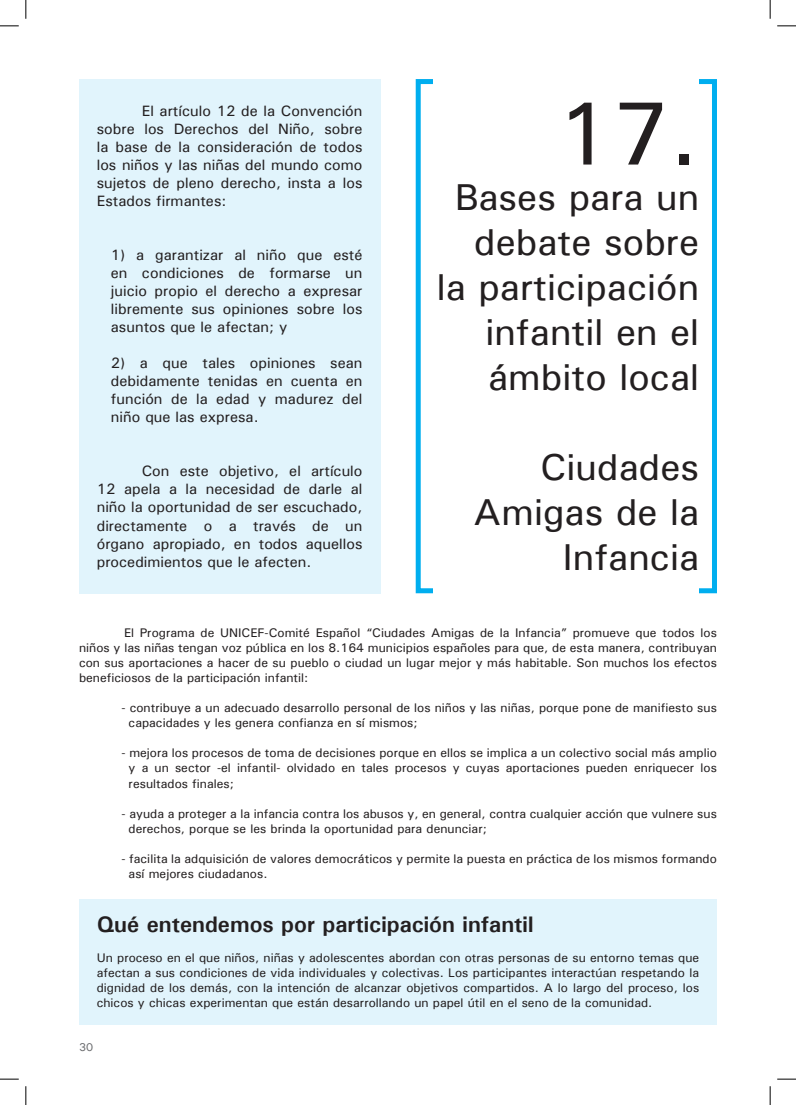
<style>
.page{position:relative;width:796px;height:1105px;background:#fff}
.page>*{position:absolute;margin:0;border:0;box-sizing:border-box;transform-origin:0 0}
.t1{font:90px "Univers";color:#231f20}
.t2{font:37.5px/45px "Univers";color:#231f20;text-align:right}
.t3{font:700 22.5px "Univers";color:#231f20}
.t4{font:15px/18px "Univers";color:#231f20;text-align:justify}
.t5{font:12.5px/15px "Univers";color:#231f20;text-align:justify}
.t6{font:11.25px "Univers";color:#6c6d70}
</style>
<div class="page">
<div style="left:79px;top:79px;width:301px;height:514px;background:#e1f4fc"></div>
<div style="left:79px;top:898px;width:638px;height:126px;background:#e1f4fc"></div>
<div style="left:416px;top:79px;width:301px;height:514px;border:5px solid #00aeef"></div>
<div style="left:433px;top:79px;width:266px;height:514px;background:#fff"></div>
<svg style="left:0;top:25px;width:19px;height:2px"></svg>
<svg style="left:777px;top:25px;width:19px;height:2px"></svg>
<svg style="left:0;top:1078px;width:19px;height:1px"></svg>
<svg style="left:777px;top:1078px;width:19px;height:1px"></svg>
<svg style="left:25px;top:0;width:2px;height:19px"></svg>
<svg style="left:25px;top:1086px;width:2px;height:18px"></svg>
<svg style="left:769px;top:0;width:2px;height:19px"></svg>
<svg style="left:769px;top:1086px;width:2px;height:18px"></svg>
<p class="t4" style="left:97px;top:102px;width:267px;text-indent:45px">El artículo 12 de la Convención sobre los Derechos del Niño, sobre la base de la consideración de todos los niños y las niñas del mundo como sujetos de pleno derecho, insta a los Estados firmantes:</p>
<p class="t4" style="left:111px;top:246px;width:253px">1) a garantizar al niño que esté en condiciones de formarse un juicio propio el derecho a expresar libremente sus opiniones sobre los asuntos que le afectan; y</p>
<p class="t4" style="left:111px;top:354px;width:253px">2) a que tales opiniones sean debidamente tenidas en cuenta en función de la edad y madurez del niño que las expresa.</p>
<p class="t4" style="left:97px;top:462px;width:267px;text-indent:45px">Con este objetivo, el artículo 12 apela a la necesidad de darle al niño la oportunidad de ser escuchado, directamente o a través de un órgano apropiado, en todos aquellos procedimientos que le afecten.</p>
<h1 class="t1" style="left:556px;top:77px;width:145px">17.</h1>
<h2 class="t2" style="left:437px;top:173px;width:264px">Bases para un debate sobre la participación infantil en el ámbito local</h2>
<h2 class="t2" style="left:473px;top:443px;width:227px">Ciudades<br>Amigas de la<br>Infancia</h2>
<p class="t5" style="left:79px;top:625px;width:639px;text-indent:45px">El Programa de UNICEF-Comité Español “Ciudades Amigas de la Infancia” promueve que todos los niños y las niñas tengan voz pública en los 8.164 municipios españoles para que, de esta manera, contribuyan con sus aportaciones a hacer de su pueblo o ciudad un lugar mejor y más habitable. Son muchos los efectos beneficiosos de la participación infantil:</p>
<p class="t5" style="left:129px;top:700px;width:590px;text-indent:-7px">- contribuye a un adecuado desarrollo personal de los niños y las niñas, porque pone de manifiesto sus capacidades y les genera confianza en sí mismos;</p>
<p class="t5" style="left:129px;top:745px;width:590px;text-indent:-7px">- mejora los procesos de toma de decisiones porque en ellos se implica a un colectivo social más amplio y a un sector -el infantil- olvidado en tales procesos y cuyas aportaciones pueden enriquecer los resultados finales;</p>
<p class="t5" style="left:129px;top:805px;width:590px;text-indent:-7px">- ayuda a proteger a la infancia contra los abusos y, en general, contra cualquier acción que vulnere sus derechos, porque se les brinda la oportunidad para denunciar;</p>
<p class="t5" style="left:129px;top:850px;width:590px;text-indent:-7px">- facilita la adquisición de valores democráticos y permite la puesta en práctica de los mismos formando así mejores ciudadanos.</p>
<h3 class="t3" style="left:97px;top:910px;width:438px">Qué entendemos por participación infantil</h3>
<p class="t5" style="left:97px;top:950px;width:604px">Un proceso en el que niños, niñas y adolescentes abordan con otras personas de su entorno temas que afectan a sus condiciones de vida individuales y colectivas. Los participantes interactúan respetando la dignidad de los demás, con la intención de alcanzar objetivos compartidos. A lo largo del proceso, los chicos y chicas experimentan que están desarrollando un papel útil en el seno de la comunidad.</p>
<p class="t6" style="left:79px;top:1040px;width:16px">30</p>
</div>
